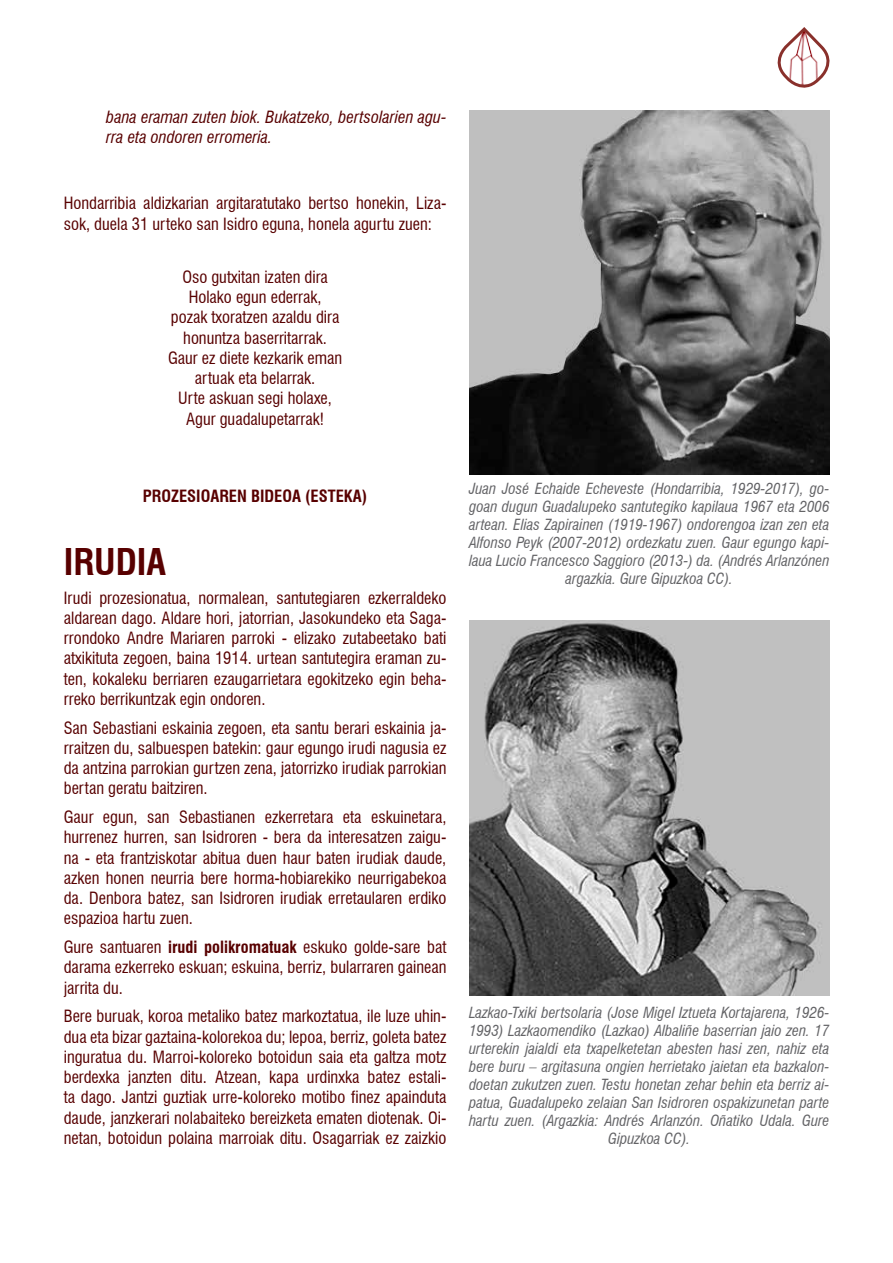
<style>
.page{position:relative;width:893px;height:1263px;background:#fff}
.page>*{position:absolute;margin:0;border:0;box-sizing:border-box;transform-origin:0 0}
.t1{font:700 condensed 36px "Swiss 721 BT";color:#580000}
.t2{font:condensed 16.5px/20.2px "Swiss 721 BT";color:#580000;text-align:justify}
.t3{font:italic condensed 16.5px/20.2px "Swiss 721 BT";color:#580000}
.t4{font:700 condensed 16.5px "Swiss 721 BT";color:#580000}
.t5{font:italic condensed 15px/18px "Swiss 721 BT";color:#636366;text-align:center}
.s1{font-weight:700}
</style>
<div class="page">
<svg style="left:777px;top:27px;width:53px;height:61px"></svg>
<img style="left:469px;top:111px;width:360px;height:363px">
<img style="left:469px;top:620px;width:360px;height:375px">
<p class="t3" style="left:106px;top:107px;width:342px">bana eraman zuten biok. Bukatzeko, bertsolarien agu&shy;rra eta ondoren erromeria.</p>
<p class="t2" style="left:64px;top:193px;width:384px">Hondarribia aldizkarian argitaratutako bertso honekin, Liza&shy;sok, duela 31 urteko san Isidro eguna, honela agurtu zuen:</p>
<p class="t2" style="left:168px;top:267px;width:176px;text-align:center">Oso gutxitan izaten dira<br>Holako egun ederrak,<br>pozak txoratzen azaldu dira honuntza baserritarrak.<br>Gaur ez diete kezkarik eman artuak eta belarrak.<br>Urte askuan segi holaxe,<br>Agur guadalupetarrak!</p>
<p class="t4" style="left:143px;top:486px;width:226px">PROZESIOAREN BIDEOA (ESTEKA)</p>
<h1 class="t1" style="left:64px;top:540px;width:104px">IRUDIA</h1>
<p class="t2" style="left:64px;top:587px;width:384px">Irudi prozesionatua, normalean, santutegiaren ezkerraldeko aldarean dago. Aldare hori, jatorrian, Jasokundeko eta Saga&shy;rrondoko Andre Mariaren parroki - elizako zutabeetako bati atxikituta zegoen, baina 1914. urtean santutegira eraman zu&shy;ten, kokaleku berriaren ezaugarrietara egokitzeko egin beha&shy;rreko berrikuntzak egin ondoren.</p>
<p class="t2" style="left:64px;top:717px;width:384px">San Sebastiani eskainia zegoen, eta santu berari eskainia ja&shy;rraitzen du, salbuespen batekin: gaur egungo irudi nagusia ez da antzina parrokian gurtzen zena, jatorrizko irudiak parrokian bertan geratu baitziren.</p>
<p class="t2" style="left:64px;top:807px;width:384px">Gaur egun, san Sebastianen ezkerretara eta eskuinetara, hurrenez hurren, san Isidroren - bera da interesatzen zaigu&shy;na - eta frantziskotar abitua duen haur baten irudiak daude, azken honen neurria bere horma-hobiarekiko neurrigabekoa da. Denbora batez, san Isidroren irudiak erretaularen erdiko espazioa hartu zuen.</p>
<p class="t2" style="left:64px;top:937px;width:384px">Gure santuaren <span class="s1">irudi polikromatuak</span> eskuko golde-sare bat darama ezkerreko eskuan; eskuina, berriz, bularraren gainean jarrita du.</p>
<p class="t2" style="left:64px;top:1006px;width:384px">Bere buruak, koroa metaliko batez markoztatua, ile luze uhin&shy;dua eta bizar gaztaina-kolorekoa du; lepoa, berriz, goleta batez inguratua du. Marroi-koloreko botoidun saia eta galtza motz berdexka janzten ditu. Atzean, kapa urdinxka batez estali&shy;ta dago. Jantzi guztiak urre-koloreko motibo finez apainduta daude, janzkerari nolabaiteko bereizketa ematen diotenak. Oi&shy;netan, botoidun polaina marroiak ditu. Osagarriak ez zaizkio</p>
<p class="t5" style="left:469px;top:480px;width:362px">Juan José Echaide Echeveste (Hondarribia, 1929-2017), go&shy;goan dugun Guadalupeko santutegiko kapilaua 1967 eta 2006 artean. Elias Zapirainen (1919-1967) ondorengoa izan zen eta Alfonso Peyk (2007-2012) ordezkatu zuen. Gaur egungo kapi&shy;laua Lucio Francesco Saggioro (2013-) da. (Andrés Arlanzónen argazkia. Gure Gipuzkoa CC).</p>
<p class="t5" style="left:469px;top:1003px;width:362px">Lazkao-Txiki bertsolaria (Jose Migel Iztueta Kortajarena, 1926- 1993) Lazkaomendiko (Lazkao) Albaliñe baserrian jaio zen. 17 urterekin jaialdi eta txapelketetan abesten hasi zen, nahiz eta bere buru – argitasuna ongien herrietako jaietan eta bazkalon&shy;doetan zukutzen zuen. Testu honetan zehar behin eta berriz ai&shy;patua, Guadalupeko zelaian San Isidroren ospakizunetan parte hartu zuen. (Argazkia: Andrés Arlanzón. Oñatiko Udala. Gure Gipuzkoa CC).</p>
</div>
